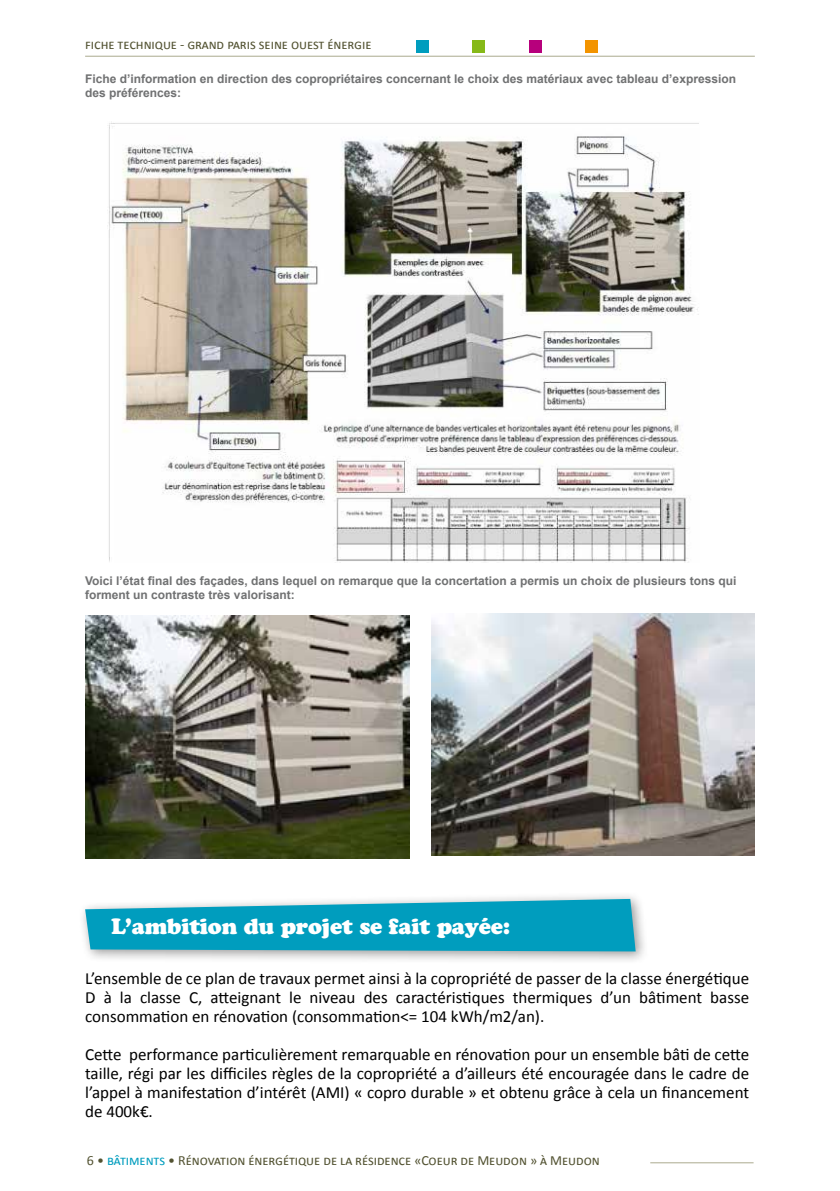
<style>
.page{position:relative;width:840px;height:1191px;background:#fff}
.page>*{position:absolute;margin:0;border:0;box-sizing:border-box;transform-origin:0 0}
.t1{font:22px "Cooper Black Std";letter-spacing:-.01em;color:#fff}
.t2{font:17px/19px "Calibri";color:#000;text-align:justify}
.t3{font:14px "Calibri";letter-spacing:-.005em;color:#525231}
.t4{font:700 12px/14px "Arial";color:#707172}
.s1{color:#009dbe}
</style>
<div class="page">
<div style="left:415px;top:40px;width:13px;height:12px;background:#009dbe"></div>
<div style="left:472px;top:40px;width:12px;height:12px;background:#86b918"></div>
<div style="left:528px;top:40px;width:13px;height:12px;background:#b7007c"></div>
<div style="left:584px;top:40px;width:13px;height:12px;background:#f39400"></div>
<hr style="left:85px;top:56px;width:669px;height:1px;background:#abaa8f">
<img style="left:108px;top:122px;width:591px;height:441px">
<img style="left:431px;top:614px;width:322px;height:242px">
<img style="left:85px;top:615px;width:324px;height:243px">
<div style="left:78px;top:891px;width:570px;height:74px;background:#000;opacity:.4"></div>
<svg style="left:85px;top:899px;width:550px;height:52px;background:#1ba5c3"></svg>
<hr style="left:650px;top:1162px;width:103px;height:1px;background:#abaa8f">
<p class="t3" style="left:85px;top:36px;width:288px">fiche technique - grand paris seine ouest énergie</p>
<p class="t4" style="left:85px;top:72px;width:652px">Fiche d’information en direction des copropriétaires concernant le choix des matériaux avec tableau d’expression des préférences:</p>
<p class="t4" style="left:85px;top:574px;width:652px">Voici l’état final des façades, dans lequel on remarque que la concertation a permis un choix de plusieurs tons qui forment un contraste très valorisant:</p>
<p class="t1" style="left:111px;top:912px;width:400px">L’ambition du projet se fait payée:</p>
<p class="t2" style="left:85px;top:969px;width:665px">L’ensemble de ce plan de travaux permet ainsi à la copropriété de passer de la classe énergétique D à la classe C, atteignant le niveau des caractéristiques thermiques d’un bâtiment basse consommation en rénovation (consommation&lt;= 104 kWh/m2/an).</p>
<p class="t2" style="left:85px;top:1045px;width:665px">Cette performance particulièrement remarquable en rénovation pour un ensemble bâti de cette taille, régi par les difficiles règles de la copropriété a d’ailleurs été encouragée dans le cadre de l’appel à manifestation d’intérêt (AMI) « copro durable » et obtenu grâce à cela un financement de 400k€.</p>
<p class="t3" style="left:87px;top:1151px;width:514px">6 • <span class="s1">bâtiments</span> • Rénovation énergétique de la résidence «Coeur de Meudon » à Meudon</p>
</div>
